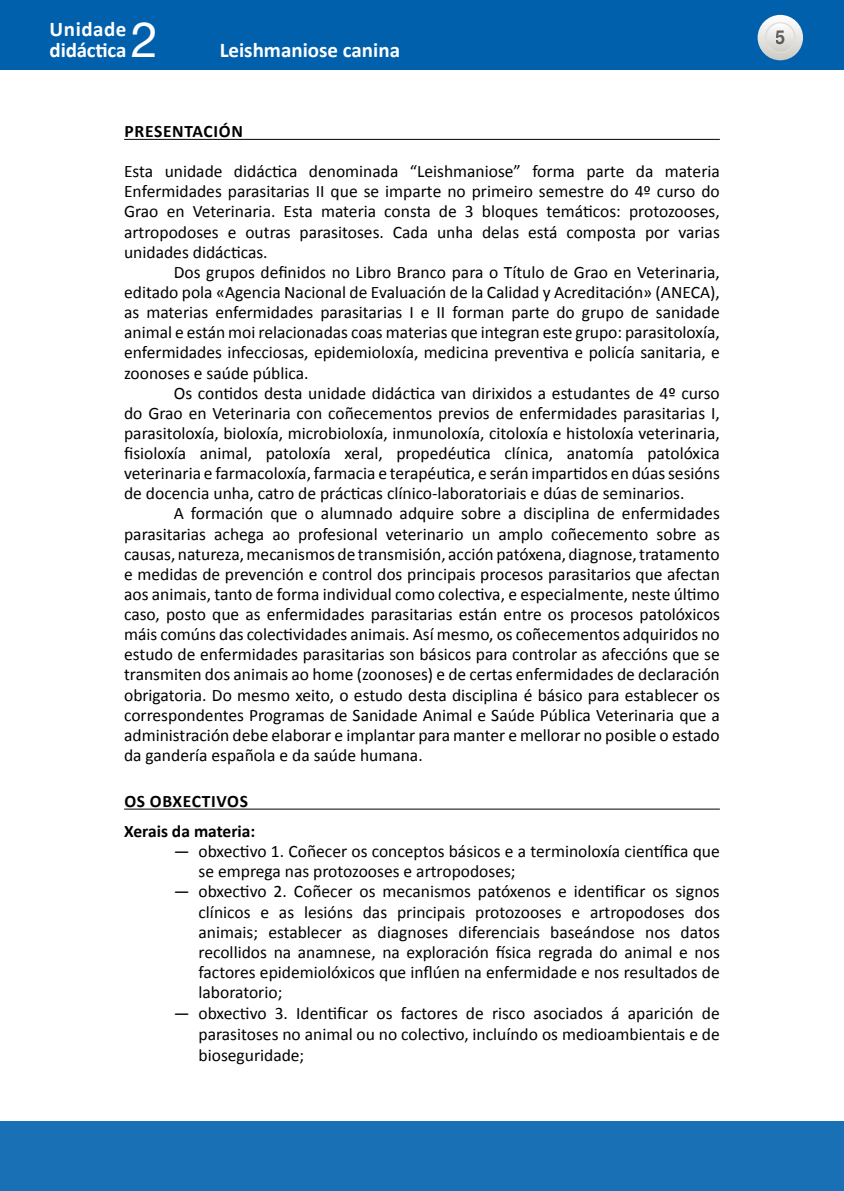
<style>
.page{position:relative;width:844px;height:1191px;background:#fff}
.page>*{position:absolute;margin:0;border:0;box-sizing:border-box;transform-origin:0 0}
.t1{font:49px "Helvetica Neue LT Std";color:#fff}
.t2{font:700 21px/21px "Calibri";color:#fff}
.t3{font:700 19.25px "Helvetica Neue LT Std";color:#000;scale:.9 1}
.t4{font:17.5px/20.1px "Calibri";color:#000;text-align:justify}
.t5{font:700 17.5px/30.1px "Calibri";color:#000}
.t6{font:700 17.5px "Calibri";letter-spacing:.025em;color:#000}
</style>
<div class="page">
<div style="left:0;top:1121px;width:843px;height:70px;background:#1a70b4"></div>
<div style="left:0;top:0;width:843px;height:69px;background:#0060ac"></div>
<svg style="left:757px;top:15px;width:45px;height:45px"></svg>
<svg style="left:765px;top:23px;width:29px;height:29px"></svg>
<div style="left:764px;top:22px;width:31px;height:31px;border:1px solid #dfdeda;border-radius:50%"></div>
<hr style="left:124px;top:139px;width:595px;height:1px;background:#000">
<hr style="left:124px;top:808px;width:595px;height:1px;background:#000">
<p class="t2" style="left:50px;top:18px;width:78px">Unidade didáctica</p>
<h1 class="t1" style="left:131px;top:11px;width:29px">2</h1>
<p class="t2" style="left:220px;top:39px;width:182px">Leishmaniose canina</p>
<p class="t6" style="left:124px;top:119px;width:120px">PRESENTACIÓN</p>
<p class="t4" style="left:124px;top:160px;width:597px">Esta unidade didáctica denominada “Leishmaniose” forma parte da materia Enfermidades parasitarias II que se imparte no primeiro semestre do 4º curso do Grao en Veterinaria. Esta materia consta de 3 bloques temáticos: protozooses, artropodoses e outras parasitoses. Cada unha delas está composta por varias unidades didácticas.</p>
<p class="t4" style="left:124px;top:261px;width:597px;text-indent:50px">Dos grupos definidos no Libro Branco para o Título de Grao en Veterinaria, editado pola «Agencia Nacional de Evaluación de la Calidad y Acreditación» (ANECA), as materias enfermidades parasitarias I e II forman parte do grupo de sanidade animal e están moi relacionadas coas materias que integran este grupo: parasitoloxía, enfermidades infecciosas, epidemioloxía, medicina preventiva e policía sanitaria, e zoonoses e saúde pública.</p>
<p class="t4" style="left:124px;top:382px;width:597px;text-indent:50px">Os contidos desta unidade didáctica van dirixidos a estudantes de 4º curso do Grao en Veterinaria con coñecementos previos de enfermidades parasitarias I, parasitoloxía, bioloxía, microbioloxía, inmunoloxía, citoloxía e histoloxía veterinaria, fisioloxía animal, patoloxía xeral, propedéutica clínica, anatomía patolóxica veterinaria e farmacoloxía, farmacia e terapéutica, e serán impartidos en dúas sesións de docencia unha, catro de prácticas clínico-laboratoriais e dúas de seminarios.</p>
<p class="t4" style="left:124px;top:503px;width:597px;text-indent:50px">A formación que o alumnado adquire sobre a disciplina de enfermidades parasitarias achega ao profesional veterinario un amplo coñecemento sobre as causas, natureza, mecanismos de transmisión, acción patóxena, diagnose, tratamento e medidas de prevención e control dos principais procesos parasitarios que afectan aos animais, tanto de forma individual como colectiva, e especialmente, neste último caso, posto que as enfermidades parasitarias están entre os procesos patolóxicos máis comúns das colectividades animais. Así mesmo, os coñecementos adquiridos no estudo de enfermidades parasitarias son básicos para controlar as afeccións que se transmiten dos animais ao home (zoonoses) e de certas enfermidades de declaración obrigatoria. Do mesmo xeito, o estudo desta disciplina é básico para establecer os correspondentes Programas de Sanidade Animal e Saúde Pública Veterinaria que a administración debe elaborar e implantar para manter e mellorar no posible o estado da gandería española e da saúde humana.</p>
<p class="t5" style="left:124px;top:785px;width:133px">OS OBXECTIVOS<br>Xerais da materia:</p>
<p class="t4" style="left:198px;top:840px;width:522px;text-indent:-25px">— obxectivo 1. Coñecer os conceptos básicos e a terminoloxía científica que se emprega nas protozooses e artropodoses;</p>
<p class="t4" style="left:198px;top:880px;width:522px;text-indent:-25px">— obxectivo 2. Coñecer os mecanismos patóxenos e identificar os signos clínicos e as lesións das principais protozooses e artropodoses dos animais; establecer as diagnoses diferenciais baseándose nos datos recollidos na anamnese, na exploración física regrada do animal e nos factores epidemiolóxicos que inflúen na enfermidade e nos resultados de laboratorio;</p>
<p class="t4" style="left:198px;top:1002px;width:522px;line-height:21px;text-indent:-25px">— obxectivo 3. Identificar os factores de risco asociados á aparición de parasitoses no animal ou no colectivo, incluíndo os medioambientais e de bioseguridade;</p>
<p class="t3" style="left:775px;top:26px;width:12px">5</p>
</div>
